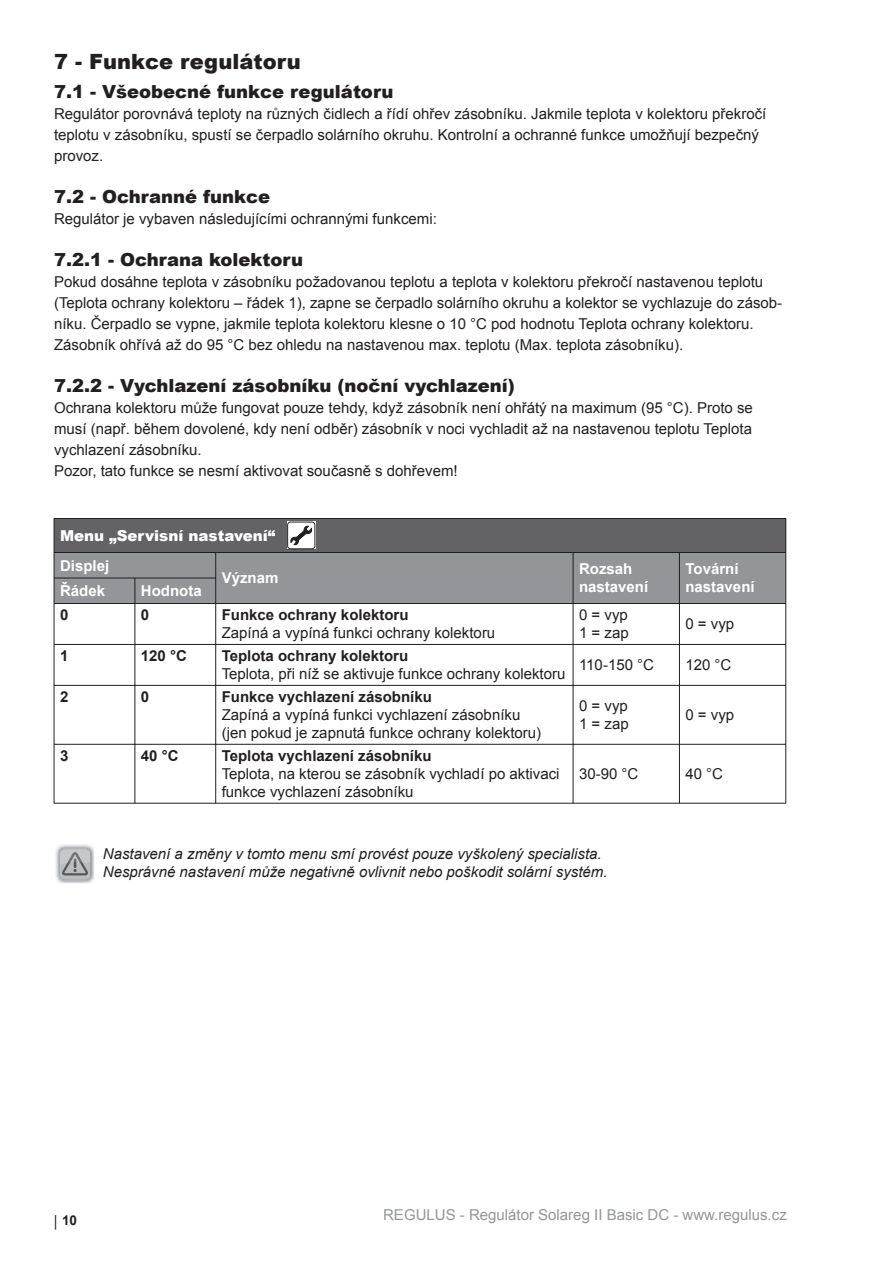
<style>
.page{position:relative;width:893px;height:1263px;background:#fff}
.page>*{position:absolute;margin:0;border:0;box-sizing:border-box;transform-origin:0 0}
.t1{font:900 21px "Arial";color:#231f20}
.t2{font:900 18px "Arial";color:#231f20}
.t3{font:15px/21px "Arial";color:#231f20}
.t4{font:italic 15px/18px "Arial";color:#231f20}
.t5{font:700 15px "Arial";color:#231f20}
.t6{font:700 15px/18px "Arial";color:#fff}
.t7{font:15px "Arial";color:#939598}
.t8{font:900 15px "Arial";color:#fff}
.t9{font:700 13.5px "Arial";color:#231f20}
</style>
<div class="page">
<img style="left:55px;top:844px;width:39px;height:39px">
<svg style="left:59px;top:848px;width:32px;height:32px"></svg>
<div style="left:54px;top:518px;width:731px;height:35px;background:#636366"></div>
<hr style="left:54px;top:518px;width:81px;height:1px;background:#231f20">
<hr style="left:54px;top:519px;width:1px;height:33px;background:#231f20">
<hr style="left:135px;top:518px;width:651px;height:1px;background:#231f20">
<hr style="left:785px;top:519px;width:1px;height:33px;background:#231f20">
<hr style="left:54px;top:552px;width:81px;height:1px;background:#231f20">
<hr style="left:135px;top:552px;width:438px;height:1px;background:#231f20">
<hr style="left:573px;top:552px;width:106px;height:1px;background:#231f20">
<hr style="left:679px;top:552px;width:107px;height:1px;background:#231f20">
<div style="left:54px;top:553px;width:732px;height:50px;background:#939598"></div>
<hr style="left:54px;top:603px;width:81px;height:1px;background:#231f20">
<hr style="left:54px;top:604px;width:1px;height:40px;background:#231f20">
<hr style="left:135px;top:603px;width:81px;height:1px;background:#231f20">
<hr style="left:134px;top:604px;width:1px;height:40px;background:#231f20">
<hr style="left:216px;top:603px;width:357px;height:1px;background:#231f20">
<hr style="left:215px;top:604px;width:1px;height:40px;background:#231f20">
<hr style="left:573px;top:603px;width:106px;height:1px;background:#231f20">
<hr style="left:572px;top:604px;width:1px;height:40px;background:#231f20">
<hr style="left:679px;top:603px;width:107px;height:1px;background:#231f20">
<hr style="left:679px;top:604px;width:1px;height:40px;background:#231f20">
<hr style="left:785px;top:604px;width:1px;height:40px;background:#231f20">
<hr style="left:54px;top:644px;width:81px;height:1px;background:#231f20">
<hr style="left:54px;top:645px;width:1px;height:40px;background:#231f20">
<hr style="left:135px;top:644px;width:81px;height:1px;background:#231f20">
<hr style="left:134px;top:645px;width:1px;height:40px;background:#231f20">
<hr style="left:216px;top:644px;width:357px;height:1px;background:#231f20">
<hr style="left:215px;top:645px;width:1px;height:40px;background:#231f20">
<hr style="left:573px;top:644px;width:106px;height:1px;background:#231f20">
<hr style="left:572px;top:645px;width:1px;height:40px;background:#231f20">
<hr style="left:679px;top:644px;width:107px;height:1px;background:#231f20">
<hr style="left:679px;top:645px;width:1px;height:40px;background:#231f20">
<hr style="left:785px;top:645px;width:1px;height:40px;background:#231f20">
<hr style="left:54px;top:685px;width:81px;height:1px;background:#231f20">
<hr style="left:54px;top:686px;width:1px;height:58px;background:#231f20">
<hr style="left:135px;top:685px;width:81px;height:1px;background:#231f20">
<hr style="left:134px;top:686px;width:1px;height:58px;background:#231f20">
<hr style="left:216px;top:685px;width:357px;height:1px;background:#231f20">
<hr style="left:215px;top:686px;width:1px;height:58px;background:#231f20">
<hr style="left:573px;top:685px;width:106px;height:1px;background:#231f20">
<hr style="left:572px;top:686px;width:1px;height:58px;background:#231f20">
<hr style="left:679px;top:685px;width:107px;height:1px;background:#231f20">
<hr style="left:679px;top:686px;width:1px;height:58px;background:#231f20">
<hr style="left:785px;top:686px;width:1px;height:58px;background:#231f20">
<hr style="left:54px;top:744px;width:81px;height:1px;background:#231f20">
<hr style="left:54px;top:745px;width:1px;height:58px;background:#231f20">
<hr style="left:135px;top:744px;width:81px;height:1px;background:#231f20">
<hr style="left:134px;top:745px;width:1px;height:58px;background:#231f20">
<hr style="left:216px;top:744px;width:357px;height:1px;background:#231f20">
<hr style="left:215px;top:745px;width:1px;height:58px;background:#231f20">
<hr style="left:573px;top:744px;width:106px;height:1px;background:#231f20">
<hr style="left:572px;top:745px;width:1px;height:58px;background:#231f20">
<hr style="left:679px;top:744px;width:107px;height:1px;background:#231f20">
<hr style="left:679px;top:745px;width:1px;height:58px;background:#231f20">
<hr style="left:785px;top:745px;width:1px;height:58px;background:#231f20">
<hr style="left:54px;top:803px;width:732px;height:1px;background:#231f20">
<div style="left:287px;top:522px;width:28px;height:27px;background:#fff"></div>
<div style="left:287px;top:522px;width:28px;height:27px;border:1px solid #1f1e20;border-radius:3px"></div>
<svg style="left:290px;top:526px;width:22px;height:19px"></svg>
<h1 class="t1" style="left:54px;top:46px;width:248px">7 - Funkce regulátoru</h1>
<p class="t2" style="left:54px;top:79px;width:341px">7.1 - Všeobecné funkce regulátoru</p>
<p class="t3" style="left:54px;top:104px;width:714px">Regulátor porovnává teploty na různých čidlech a řídí ohřev zásobníku. Jakmile teplota v kolektoru překročí teplotu v zásobníku, spustí se čerpadlo solárního okruhu. Kontrolní a ochranné funkce umožňují bezpečný provoz.</p>
<p class="t2" style="left:54px;top:184px;width:218px">7.2 - Ochranné funkce</p>
<p class="t3" style="left:54px;top:209px;width:384px">Regulátor je vybaven následujícími ochrannými funkcemi:</p>
<p class="t2" style="left:54px;top:247px;width:250px">7.2.1 - Ochrana kolektoru</p>
<p class="t3" style="left:54px;top:272px;width:729px">Pokud dosáhne teplota v zásobníku požadovanou teplotu a teplota v kolektoru překročí nastavenou teplotu (Teplota ochrany kolektoru – řádek 1), zapne se čerpadlo solárního okruhu a kolektor se vychlazuje do zásob&shy;níku. Čerpadlo se vypne, jakmile teplota kolektoru klesne o 10 °C pod hodnotu Teplota ochrany kolektoru.<br>Zásobník ohřívá až do 95 °C bez ohledu na nastavenou max. teplotu (Max. teplota zásobníku).</p>
<p class="t2" style="left:54px;top:373px;width:462px">7.2.2 - Vychlazení zásobníku (noční vychlazení)</p>
<p class="t3" style="left:54px;top:398px;width:700px">Ochrana kolektoru může fungovat pouze tehdy, když zásobník není ohřátý na maximum (95 °C). Proto se musí (např. během dovolené, kdy není odběr) zásobník v noci vychladit až na nastavenou teplotu Teplota vychlazení zásobníku.<br>Pozor, tato funkce se nesmí aktivovat současně s dohřevem!</p>
<p class="t8" style="left:60px;top:524px;width:217px">Menu „Servisní nastavení“</p>
<p class="t6" style="left:60px;top:557px;width:51px">Displej</p>
<p class="t6" style="left:222px;top:569px;width:58px">Význam</p>
<p class="t6" style="left:579px;top:560px;width:71px">Rozsah nastavení</p>
<p class="t6" style="left:685px;top:560px;width:55px">Tovární</p>
<p class="t6" style="left:60px;top:582px;width:47px">Řádek</p>
<p class="t6" style="left:141px;top:582px;width:62px">Hodnota</p>
<p class="t6" style="left:685px;top:578px;width:71px">nastavení</p>
<p class="t5" style="left:60px;top:607px;width:10px">0</p>
<p class="t5" style="left:141px;top:607px;width:10px">0</p>
<p class="t5" style="left:222px;top:607px;width:188px">Funkce ochrany kolektoru</p>
<p class="t3" style="left:222px;top:623px;width:275px">Zapíná a vypíná funkci ochrany kolektoru</p>
<p class="t3" style="left:579px;top:606px;width:51px;line-height:18px">0 = vyp<br>1 = zap</p>
<p class="t3" style="left:685px;top:614px;width:50px">0 = vyp</p>
<p class="t5" style="left:60px;top:648px;width:10px">1</p>
<p class="t5" style="left:141px;top:648px;width:48px">120 °C</p>
<p class="t5" style="left:222px;top:648px;width:188px">Teplota ochrany kolektoru</p>
<p class="t3" style="left:222px;top:664px;width:345px">Teplota, při níž se aktivuje funkce ochrany kolektoru</p>
<p class="t3" style="left:579px;top:655px;width:76px">110-150 °C</p>
<p class="t3" style="left:685px;top:655px;width:48px">120 °C</p>
<p class="t5" style="left:60px;top:689px;width:10px">2</p>
<p class="t5" style="left:141px;top:689px;width:10px">0</p>
<p class="t5" style="left:222px;top:689px;width:212px">Funkce vychlazení zásobníku</p>
<p class="t3" style="left:222px;top:706px;width:321px;line-height:18px">Zapíná a vypíná funkci vychlazení zásobníku (jen pokud je zapnutá funkce ochrany kolektoru)</p>
<p class="t3" style="left:579px;top:697px;width:51px;line-height:18px">0 = vyp<br>1 = zap</p>
<p class="t3" style="left:685px;top:705px;width:50px">0 = vyp</p>
<p class="t5" style="left:60px;top:748px;width:10px">3</p>
<p class="t5" style="left:141px;top:748px;width:39px">40 °C</p>
<p class="t5" style="left:222px;top:748px;width:211px">Teplota vychlazení zásobníku</p>
<p class="t3" style="left:222px;top:765px;width:339px;line-height:18px">Teplota, na kterou se zásobník vychladí po aktivaci funkce vychlazení zásobníku</p>
<p class="t3" style="left:579px;top:764px;width:61px">30-90 °C</p>
<p class="t3" style="left:685px;top:764px;width:39px">40 °C</p>
<p class="t4" style="left:103px;top:845px;width:506px">Nastavení a změny v tomto menu smí provést pouze vyškolený specialista.<br>Nesprávné nastavení může negativně ovlivnit nebo poškodit solární systém.</p>
<p class="t9" style="left:53px;top:1212px;width:26px"><sub>│</sub>10</p>
<p class="t7" style="left:383px;top:1206px;width:405px">REGULUS - Regulátor Solareg II Basic DC - www.regulus.cz</p>
</div>
